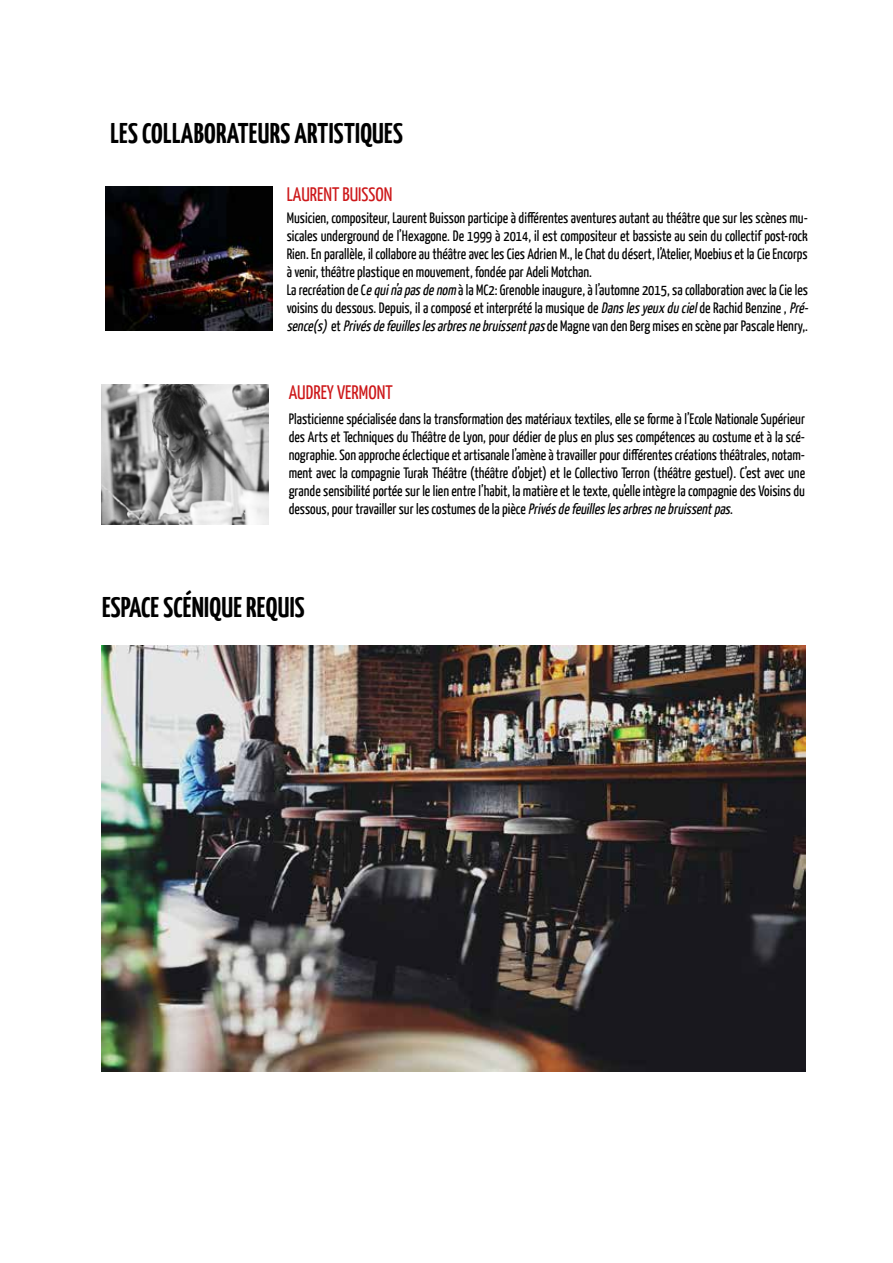
<style>
.page{position:relative;width:893px;height:1263px;background:#fff}
.page>*{position:absolute;margin:0;border:0;box-sizing:border-box;transform-origin:0 0}
.t1{font:700 28.5px "Yanone Kaffeesatz";letter-spacing:.01em;color:#000}
.t2{font:19.5px "Yanone Kaffeesatz";color:#cd1719}
.t3{font:15px/18px "Yanone Kaffeesatz";color:#000}
.s1{font-style:italic}
</style>
<div class="page">
<img style="left:106px;top:187px;width:167px;height:144px">
<img style="left:102px;top:385px;width:167px;height:140px">
<img style="left:102px;top:645px;width:703px;height:426px">
<h1 class="t1" style="left:110px;top:116px;width:294px">LES COLLABORATEURS ARTISTIQUES</h1>
<h2 class="t2" style="left:287px;top:182px;width:107px">LAURENT BUISSON</h2>
<p class="t3" style="left:287px;top:209px;width:526px">Musicien, compositeur, Laurent Buisson participe à différentes aventures autant au théâtre que sur les scènes mu&shy;sicales underground de l’Hexagone. De 1999 à 2014, il est compositeur et bassiste au sein du collectif post-rock Rien. En parallèle, il collabore au théâtre avec les Cies Adrien M., le Chat du désert, l’Atelier, Moebius et la Cie Encorps à venir, théâtre plastique en mouvement, fondée par Adeli Motchan.<br>La recréation de C<span class="s1">equin’apasdenom</span> à la MC2: Grenoble inaugure, à l’automne 2015, sa collaboration avec la Cie les voisins du dessous. Depuis, il a composé et interprété la musique de <span class="s1">Danslesyeux du ciel</span>de Rachid Benzine , <span class="s1">Pré&shy;sence(s)</span> et <span class="s1">Privésdefeuilleslesarbresnebruissentpas</span>de Magne van den Berg mises en scène par Pascale Henry,.</p>
<h2 class="t2" style="left:289px;top:380px;width:105px">AUDREY VERMONT</h2>
<p class="t3" style="left:289px;top:409px;width:518px;text-align:justify">Plasticienne spécialisée dans la transformation des matériaux textiles, elle se forme à l’Ecole Nationale Supérieur des Arts et Techniques du Théâtre de Lyon, pour dédier de plus en plus ses compétences au costume et à la scé&shy;nographie. Son approche éclectique et artisanale l’amène à travailler pour différentes créations théâtrales, notam&shy;ment avec la compagnie Turak Théâtre (théâtre d’objet) et le Collectivo Terron (théâtre gestuel). C’est avec une grande sensibilité portée sur le lien entre l’habit, la matière et le texte, qu’elle intègre la compagnie des Voisins du dessous, pour travailler sur les costumes de la pièce <span class="s1">Privésdefeuilleslesarbresnebruissentpas</span>.</p>
<h1 class="t1" style="left:102px;top:590px;width:204px">ESPACE SCÉNIQUE REQUIS</h1>
</div>
